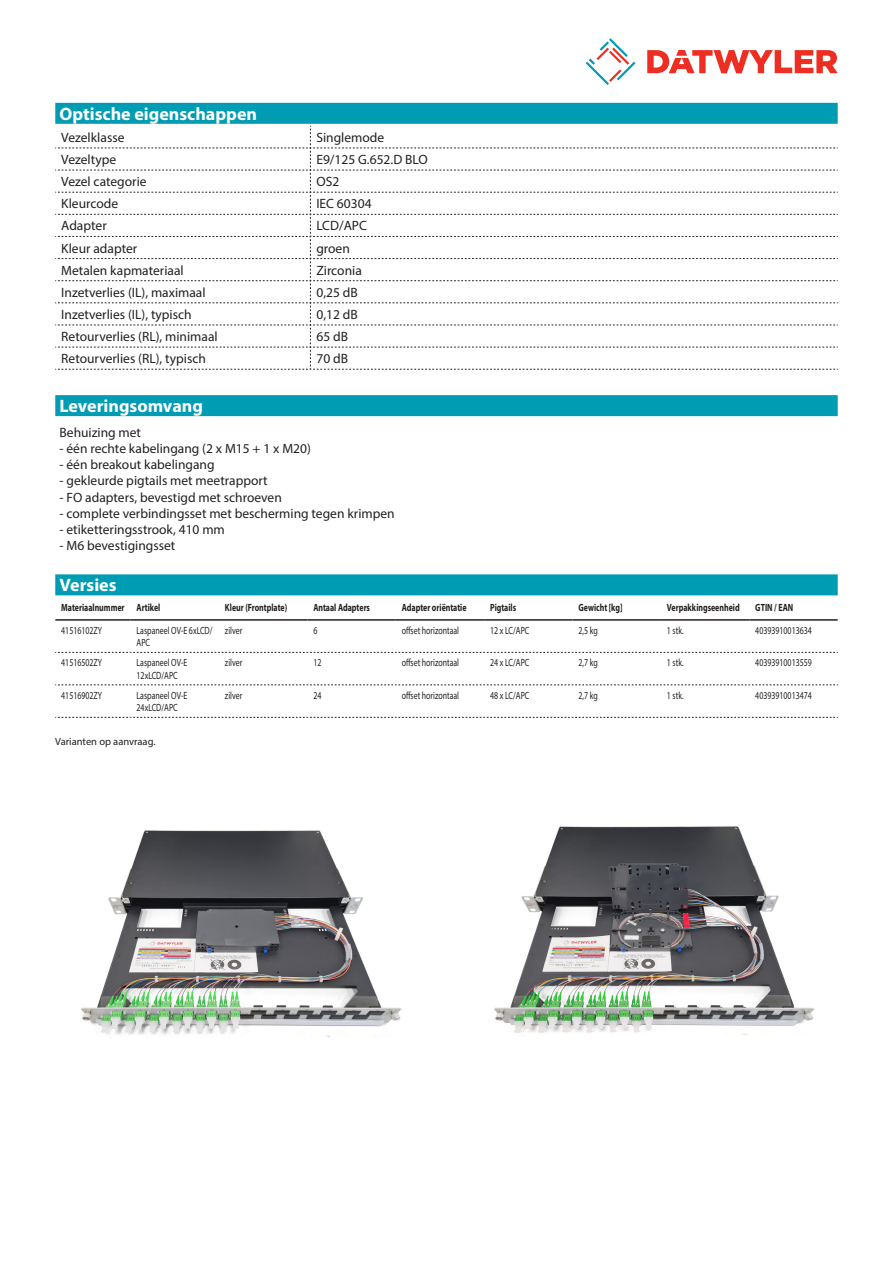
<style>
.page{position:relative;width:893px;height:1263px;background:#fff}
.page>*{position:absolute;margin:0;border:0;box-sizing:border-box;transform-origin:0 0}
.Standard_Head_Proper{font:700 18px "Myriad Pro";color:#fff}
.myriad_light_propert{font:13.5px "Myriad Pro";color:#231f20}
.Standard_text{font:13.5px "Myriad Pro";color:#231f20}
.myriadlight{font:10.5px/12.6px "Myriad Pro";color:#231f20;scale:.75 1}
.myriadbold{font:700 10.5px "Myriad Pro";color:#231f20;scale:.75 1}
.imagetext{font:10.5px "Myriad Pro";color:#231f20}
</style>
<div class="page">
<svg style="left:586px;top:38px;width:49px;height:47px"></svg>
<svg style="left:647px;top:50px;width:191px;height:23px"></svg>
<div style="left:55px;top:574px;width:783px;height:21px;background:#009cb3"></div>
<hr style="left:55px;top:619px;width:76px;height:2px;background:#231f20">
<hr style="left:131px;top:619px;width:88px;height:2px;background:#231f20">
<hr style="left:219px;top:619px;width:88px;height:2px;background:#231f20">
<hr style="left:307px;top:619px;width:89px;height:2px;background:#231f20">
<hr style="left:396px;top:619px;width:88px;height:2px;background:#231f20">
<hr style="left:484px;top:619px;width:88px;height:2px;background:#231f20">
<hr style="left:572px;top:619px;width:89px;height:2px;background:#231f20">
<hr style="left:661px;top:619px;width:88px;height:2px;background:#231f20">
<hr style="left:749px;top:619px;width:89px;height:2px;background:#231f20">
<svg style="left:55px;top:652px;width:783px;height:1px"></svg>
<svg style="left:55px;top:685px;width:783px;height:1px"></svg>
<svg style="left:55px;top:717px;width:783px;height:1px"></svg>
<div style="left:55px;top:395px;width:783px;height:21px;background:#009cb3"></div>
<div style="left:55px;top:103px;width:783px;height:21px;background:#009cb3"></div>
<svg style="left:55px;top:126px;width:783px;height:244px"></svg>
<img style="left:81px;top:830px;width:321px;height:208px">
<img style="left:494px;top:826px;width:321px;height:209px">
<p class="Standard_Head_Proper" style="left:60px;top:102px;width:199px">Optische eigenschappen</p>
<p class="myriad_light_propert" style="left:61px;top:129px;width:65px">Vezelklasse</p>
<p class="myriad_light_propert" style="left:316px;top:129px;width:69px">Singlemode</p>
<p class="myriad_light_propert" style="left:61px;top:151px;width:56px">Vezeltype</p>
<p class="myriad_light_propert" style="left:316px;top:151px;width:113px">E9/125 G.652.D BLO</p>
<p class="myriad_light_propert" style="left:61px;top:173px;width:87px">Vezel categorie</p>
<p class="myriad_light_propert" style="left:316px;top:173px;width:24px">OS2</p>
<p class="myriad_light_propert" style="left:61px;top:195px;width:58px">Kleurcode</p>
<p class="myriad_light_propert" style="left:316px;top:195px;width:57px">IEC 60304</p>
<p class="myriad_light_propert" style="left:61px;top:218px;width:47px">Adapter</p>
<p class="myriad_light_propert" style="left:316px;top:218px;width:52px">LCD/APC</p>
<p class="myriad_light_propert" style="left:61px;top:240px;width:77px">Kleur adapter</p>
<p class="myriad_light_propert" style="left:316px;top:240px;width:35px">groen</p>
<p class="myriad_light_propert" style="left:61px;top:262px;width:124px">Metalen kapmateriaal</p>
<p class="myriad_light_propert" style="left:316px;top:262px;width:47px">Zirconia</p>
<p class="myriad_light_propert" style="left:61px;top:284px;width:146px">Inzetverlies (IL), maximaal</p>
<p class="myriad_light_propert" style="left:316px;top:284px;width:43px">0,25 dB</p>
<p class="myriad_light_propert" style="left:61px;top:306px;width:132px">Inzetverlies (IL), typisch</p>
<p class="myriad_light_propert" style="left:316px;top:306px;width:43px">0,12 dB</p>
<p class="myriad_light_propert" style="left:61px;top:328px;width:158px">Retourverlies (RL), minimaal</p>
<p class="myriad_light_propert" style="left:316px;top:328px;width:33px">65 dB</p>
<p class="myriad_light_propert" style="left:61px;top:350px;width:146px">Retourverlies (RL), typisch</p>
<p class="myriad_light_propert" style="left:316px;top:350px;width:33px">70 dB</p>
<p class="Standard_Head_Proper" style="left:60px;top:394px;width:145px">Leveringsomvang</p>
<p class="Standard_text" style="left:60px;top:424px;width:83px">Behuizing met</p>
<p class="Standard_text" style="left:60px;top:440px;width:253px">- één rechte kabelingang (2 x M15 + 1 x M20)</p>
<p class="Standard_text" style="left:60px;top:456px;width:157px">- één breakout kabelingang</p>
<p class="Standard_text" style="left:60px;top:473px;width:210px">- gekleurde pigtails met meetrapport</p>
<p class="Standard_text" style="left:60px;top:489px;width:224px">- FO adapters, bevestigd met schroeven</p>
<p class="Standard_text" style="left:60px;top:505px;width:337px">- complete verbindingsset met bescherming tegen krimpen</p>
<p class="Standard_text" style="left:60px;top:521px;width:167px">- etiketteringsstrook, 410 mm</p>
<p class="Standard_text" style="left:60px;top:537px;width:117px">- M6 bevestigingsset</p>
<p class="Standard_Head_Proper" style="left:60px;top:574px;width:59px">Versies</p>
<p class="myriadbold" style="left:61px;top:601px;width:86px">Materiaalnummer</p>
<p class="myriadbold" style="left:137px;top:601px;width:33px">Artikel</p>
<p class="myriadbold" style="left:225px;top:601px;width:84px">Kleur (Frontplate)</p>
<p class="myriadbold" style="left:313px;top:601px;width:77px">Antaal Adapters</p>
<p class="myriadbold" style="left:402px;top:601px;width:88px">Adapter oriëntatie</p>
<p class="myriadbold" style="left:490px;top:601px;width:36px">Pigtails</p>
<p class="myriadbold" style="left:578px;top:601px;width:60px">Gewicht [kg]</p>
<p class="myriadbold" style="left:667px;top:601px;width:98px">Verpakkingseenheid</p>
<p class="myriadbold" style="left:755px;top:601px;width:52px">GTIN / EAN</p>
<p class="myriadlight" style="left:61px;top:624px;width:56px">41516102ZY</p>
<p class="myriadlight" style="left:137px;top:624px;width:103px">Laspaneel OV-E 6xLCD/<br>APC</p>
<p class="myriadlight" style="left:225px;top:624px;width:25px">zilver</p>
<p class="myriadlight" style="left:313px;top:624px;width:7px">6</p>
<p class="myriadlight" style="left:402px;top:624px;width:78px">offset horizontaal</p>
<p class="myriadlight" style="left:490px;top:624px;width:54px">12 x LC/APC</p>
<p class="myriadlight" style="left:578px;top:624px;width:27px">2,5 kg</p>
<p class="myriadlight" style="left:667px;top:624px;width:24px">1 stk.</p>
<p class="myriadlight" style="left:755px;top:624px;width:77px">40393910013634</p>
<p class="myriadlight" style="left:61px;top:656px;width:56px">41516502ZY</p>
<p class="myriadlight" style="left:137px;top:656px;width:69px">Laspaneel OV-E<br>12xLCD/APC</p>
<p class="myriadlight" style="left:225px;top:656px;width:25px">zilver</p>
<p class="myriadlight" style="left:313px;top:656px;width:12px">12</p>
<p class="myriadlight" style="left:402px;top:656px;width:78px">offset horizontaal</p>
<p class="myriadlight" style="left:490px;top:656px;width:54px">24 x LC/APC</p>
<p class="myriadlight" style="left:578px;top:656px;width:27px">2,7 kg</p>
<p class="myriadlight" style="left:667px;top:656px;width:24px">1 stk.</p>
<p class="myriadlight" style="left:755px;top:656px;width:77px">40393910013559</p>
<p class="myriadlight" style="left:61px;top:689px;width:56px">41516902ZY</p>
<p class="myriadlight" style="left:137px;top:689px;width:69px">Laspaneel OV-E<br>24xLCD/APC</p>
<p class="myriadlight" style="left:225px;top:689px;width:25px">zilver</p>
<p class="myriadlight" style="left:313px;top:689px;width:12px">24</p>
<p class="myriadlight" style="left:402px;top:689px;width:78px">offset horizontaal</p>
<p class="myriadlight" style="left:490px;top:689px;width:54px">48 x LC/APC</p>
<p class="myriadlight" style="left:578px;top:689px;width:27px">2,7 kg</p>
<p class="myriadlight" style="left:667px;top:689px;width:24px">1 stk.</p>
<p class="myriadlight" style="left:755px;top:689px;width:77px">40393910013474</p>
<p class="imagetext" style="left:55px;top:735px;width:102px">Varianten op aanvraag.</p>
</div>
